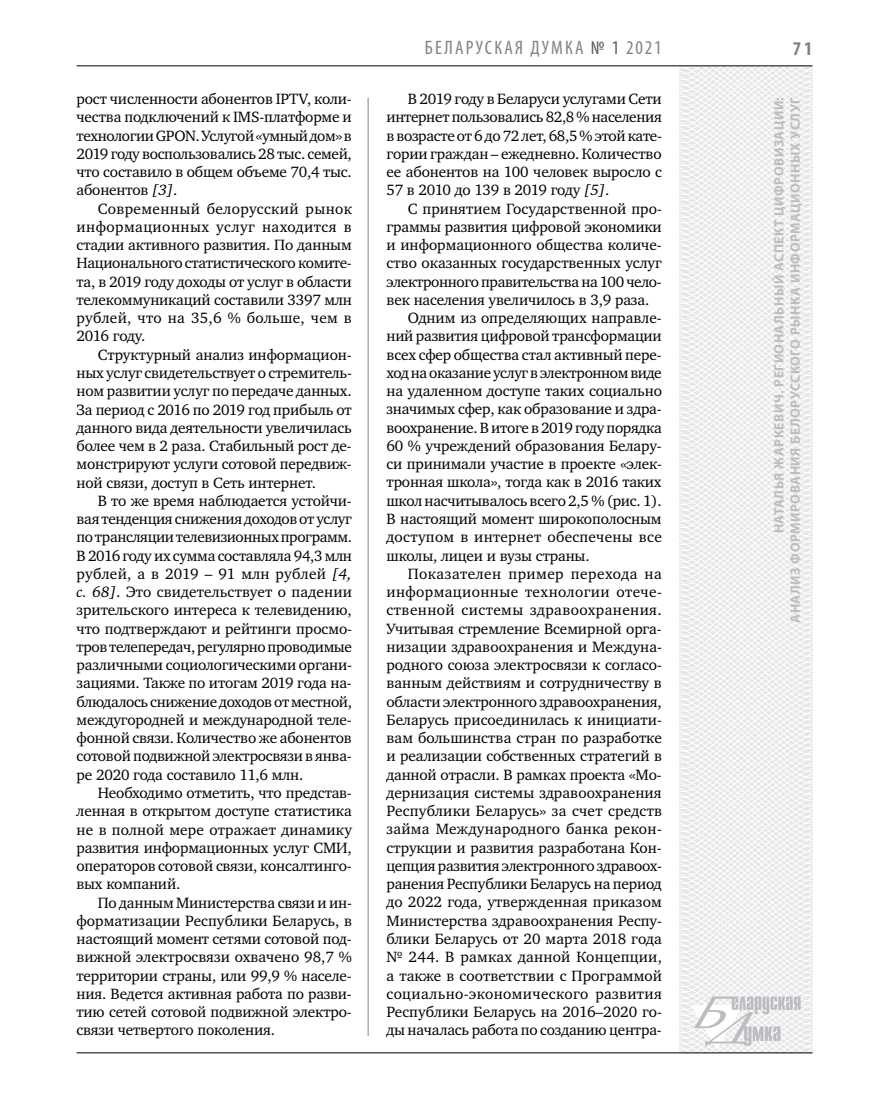
<style>
.page{position:relative;width:872px;height:1106px;background:#fff}
.page>*{position:absolute;margin:0;border:0;box-sizing:border-box;transform-origin:0 0}
.t1{font:condensed 19.5px "Myriad Pro";letter-spacing:.11em;color:#808285}
.t2{font:700 condensed 19.5px "Myriad Pro";color:#808285}
.t3{font:15.3px/18.3px "Charter C";letter-spacing:-.01em;color:#000;text-align:justify}
.t4{font:15.3px "Charter C";letter-spacing:.025em;color:#000}
.t5{font:15.3px "Charter C";letter-spacing:.015em;color:#000}
.t6{font:15.3px "Charter C";letter-spacing:.01em;color:#000}
.t7{font:15.3px "Charter C";letter-spacing:.03em;color:#000}
.t8{font:700 13.5px/16.2px "Myriad Pro";letter-spacing:.04em;color:#bcbdc0;text-align:right}
.s1{font-style:italic}
.s2{color:#58595b}
</style>
<div class="page">
<hr style="left:368px;top:98px;width:1px;height:938px;background:#808285">
<svg style="left:621px;top:65px;width:192px;height:989px"></svg>
<svg style="left:691px;top:996px;width:109px;height:53px"></svg>
<hr style="left:77px;top:65px;width:735px;height:1px;background:#000">
<hr style="left:77px;top:1052px;width:735px;height:1px;background:#000">
<p class="t3" style="left:77px;top:90px;width:277px">рост численности абонентов IPTV, коли&shy;чества подключений к IMS-платформе и технологии GPON. Услугой «умный дом» в 2019 году воспользовались 28 тыс. семей, что составило в общем объеме 70,4 тыс. абонентов <span class="s1">[3]</span>.</p>
<p class="t3" style="left:77px;top:199px;width:277px;text-indent:21px">Современный белорусский рынок информационных услуг находится в стадии активного развития. По данным Национального статистического комите&shy;та, в 2019 году доходы от услуг в области телекоммуникаций составили 3397 млн рублей, что на 35,6 % больше, чем в 2016 году.</p>
<p class="t3" style="left:77px;top:345px;width:277px;text-indent:21px">Структурный анализ информацион&shy;ных услуг свидетельствует о стремитель&shy;ном развитии услуг по передаче данных.<br>За период с 2016 по 2019 год прибыль от данного вида деятельности увеличилась более чем в 2 раза. Стабильный рост де&shy;монстрируют услуги сотовой передвиж&shy;ной связи, доступ в Сеть интернет.</p>
<p class="t3" style="left:77px;top:491px;width:277px;text-indent:21px">В то же время наблюдается устойчи&shy;вая тенденция снижения доходов от услуг по трансляции телевизионных программ.<br>В 2016 году их сумма составляла 94,3 млн рублей, а в 2019 – 91 млн рублей <span class="s1">[4, с. 68]</span>. Это свидетельствует о падении зрительского интереса к телевидению, что подтверждают и рейтинги просмо&shy;тров телепередач, регулярно проводимые различными социологическими органи&shy;зациями. Также по итогам 2019 года на&shy;блюдалось снижение доходов от местной, междугородней и международной теле&shy;фонной связи. Количество же абонентов сотовой подвижной электросвязи в янва&shy;ре 2020 года составило 11,6 млн.</p>
<p class="t3" style="left:77px;top:783px;width:277px;text-indent:21px">Необходимо отметить, что представ&shy;ленная в открытом доступе статистика не в полной мере отражает динамику развития информационных услуг СМИ, операторов сотовой связи, консалтинго&shy;вых компаний.</p>
<p class="t3" style="left:77px;top:893px;width:277px;text-indent:21px">По данным Министерства связи и ин&shy;форматизации Республики Беларусь, в настоящий момент сетями сотовой под&shy;вижной электросвязи охвачено 98,7 % территории страны, или 99,9 % населе&shy;ния. Ведется активная работа по разви&shy;тию сетей сотовой подвижной электро&shy;связи четвертого поколения.</p>
<p class="t1" style="left:425px;top:36px;width:238px">БЕЛАРУСКА Я ДУМКА <span class="s2">№ 1</span> 2021</p>
<p class="t2" style="left:793px;top:37px;width:21px">71</p>
<p class="t3" style="left:386px;top:90px;width:277px;text-indent:21px">В 2019 году в Беларуси услугами Сети интернет пользовались 82,8 % населения в возрасте от 6 до 72 лет, 68,5 % этой кате&shy;гории граждан – ежедневно. Количество ее абонентов на 100 человек выросло с 57 в 2010 до 139 в 2019 году <span class="s1">[5]</span>.</p>
<p class="t3" style="left:408px;top:199px;width:256px">С принятием Государственной про-</p>
<p class="t3" style="left:386px;top:218px;width:277px">граммы развития цифровой экономики</p>
<p class="t3" style="left:386px;top:236px;width:277px">и информационного общества количе-</p>
<p class="t3" style="left:386px;top:254px;width:277px">ство оказанных государственных услуг</p>
<p class="t3" style="left:386px;top:272px;width:277px">электронного правительства на 100 чело-</p>
<p class="t3" style="left:386px;top:291px;width:264px">век населения увеличилось в 3,9 раза.</p>
<p class="t3" style="left:408px;top:309px;width:255px">Одним из определяющих направле-</p>
<p class="t3" style="left:386px;top:327px;width:277px">ний развития цифровой трансформации</p>
<p class="t3" style="left:386px;top:345px;width:277px">всех сфер общества стал активный пере-</p>
<p class="t3" style="left:386px;top:364px;width:277px">ход на оказание услуг в электронном виде</p>
<p class="t3" style="left:386px;top:382px;width:277px">на удаленном доступе таких социально</p>
<p class="t3" style="left:386px;top:400px;width:277px">значимых сфер, как образование и здра-</p>
<p class="t3" style="left:386px;top:418px;width:277px">воохранение. В итоге в 2019 году порядка</p>
<p class="t3" style="left:386px;top:437px;width:277px">60 % учреждений образования Белару-</p>
<p class="t3" style="left:386px;top:455px;width:277px">си принимали участие в проекте «элек-</p>
<p class="t3" style="left:386px;top:473px;width:277px">тронная школа», тогда как в 2016 таких</p>
<p class="t3" style="left:386px;top:491px;width:277px">школ насчитывалось всего 2,5 % (рис. 1).</p>
<p class="t3" style="left:386px;top:510px;width:277px">В настоящий момент широкополосным</p>
<p class="t5" style="left:386px;top:528px;width:277px">доступом в интернет обеспечены все</p>
<p class="t3" style="left:386px;top:546px;width:205px">школы, лицеи и вузы страны.</p>
<p class="t7" style="left:408px;top:565px;width:256px">Показателен пример перехода на</p>
<p class="t4" style="left:386px;top:583px;width:277px">информационные технологии отече-</p>
<p class="t4" style="left:386px;top:601px;width:277px">ственной системы здравоохранения.</p>
<p class="t3" style="left:386px;top:619px;width:277px">Учитывая стремление Всемирной орга-</p>
<p class="t3" style="left:386px;top:637px;width:277px">низации здравоохранения и Междуна-</p>
<p class="t3" style="left:386px;top:656px;width:277px">родного союза электросвязи к согласо-</p>
<p class="t3" style="left:386px;top:674px;width:277px">ванным действиям и сотрудничеству в</p>
<p class="t3" style="left:386px;top:692px;width:277px">области электронного здравоохранения,</p>
<p class="t3" style="left:386px;top:710px;width:277px">Беларусь присоединилась к инициати-</p>
<p class="t3" style="left:386px;top:729px;width:277px">вам большинства стран по разработке</p>
<p class="t3" style="left:386px;top:747px;width:277px">и реализации собственных стратегий в</p>
<p class="t3" style="left:386px;top:765px;width:277px">данной отрасли. В рамках проекта «Мо-</p>
<p class="t3" style="left:386px;top:783px;width:277px">дернизация системы здравоохранения</p>
<p class="t6" style="left:386px;top:802px;width:277px">Республики Беларусь» за счет средств</p>
<p class="t5" style="left:386px;top:820px;width:277px">займа Международного банка рекон-</p>
<p class="t3" style="left:386px;top:838px;width:277px">струкции и развития разработана Кон-</p>
<p class="t3" style="left:386px;top:856px;width:277px">цепция развития электронного здравоох-</p>
<p class="t3" style="left:386px;top:875px;width:277px">ранения Республики Беларусь на период</p>
<p class="t3" style="left:386px;top:893px;width:277px">до 2022 года, утвержденная приказом</p>
<p class="t3" style="left:386px;top:911px;width:277px">Министерства здравоохранения Респу-</p>
<p class="t3" style="left:386px;top:929px;width:277px">блики Беларусь от 20 марта 2018 года</p>
<p class="t5" style="left:386px;top:948px;width:277px">№ 244. В рамках данной Концепции,</p>
<p class="t3" style="left:386px;top:966px;width:277px">а также в соответствии с Программой</p>
<p class="t4" style="left:386px;top:985px;width:277px">социально-экономического развития</p>
<p class="t3" style="left:386px;top:1002px;width:277px">Республики Беларусь на 2016–2020 го-</p>
<p class="t3" style="left:386px;top:1021px;width:277px">ды началась работа по созданию центра-</p>
<p class="t8" style="left:770px;top:622px;width:527px;rotate:-90deg">Наталья Жаркевич. Региональный аспект цифровизации:<br>анализ формирования белорусского рынка информационных услуг</p>
</div>
